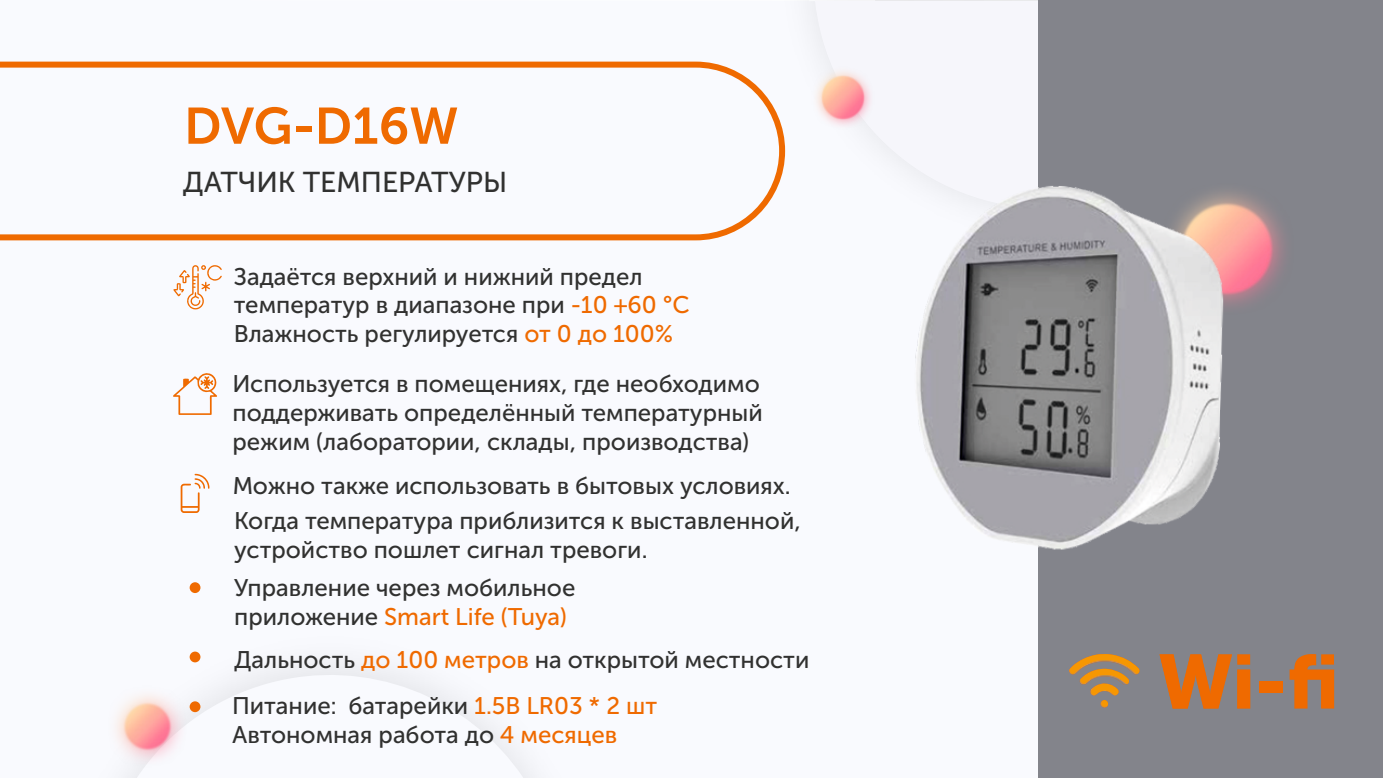
<style>
.page{position:relative;width:1383px;height:778px;background:#fff}
.page>*{position:absolute;margin:0;border:0;box-sizing:border-box;transform-origin:0 0}
.t1{font:75.6px "Museo Sans Cyrl 900";color:#ef6a00}
.t2{font:51px "Museo Sans Cyrl 700";color:#ef6a00}
.t3{font:28.5px "Museo Sans Cyrl 500";color:#313130}
.t4{font:24px/28.8px "Museo Sans Cyrl 500";color:#313130}
.s1{color:#ef6a00}
</style>
<div class="page">
<div style="left:815px;top:1px;width:223px;height:233px;background:#f6f6fb"></div>
<svg style="left:137px;top:656px;width:386px;height:122px"></svg>
<svg style="left:0;top:59px;width:788px;height:184px"></svg>
<div style="left:1038px;top:1px;width:344px;height:776px;background:#83848b"></div>
<img style="left:811px;top:66px;width:63px;height:63px">
<img style="left:821px;top:76px;width:43px;height:43px">
<img style="left:107px;top:685px;width:81px;height:82px">
<img style="left:124px;top:702px;width:47px;height:48px">
<div style="left:190px;top:651px;width:10px;height:11px;background:#ef6a00;border-radius:50%"></div>
<div style="left:190px;top:701px;width:10px;height:11px;background:#ef6a00;border-radius:50%"></div>
<svg style="left:181px;top:474px;width:28px;height:39px"></svg>
<svg style="left:173px;top:373px;width:44px;height:42px"></svg>
<svg style="left:173px;top:265px;width:49px;height:44px"></svg>
<img style="left:1257px;top:200px;width:28px;height:98px">
<img style="left:1257px;top:202px;width:16px;height:93px">
<div style="left:190px;top:582px;width:10px;height:11px;background:#ef6a00;border-radius:50%"></div>
<img style="left:870px;top:174px;width:387px;height:376px">
<svg style="left:1069px;top:654px;width:70px;height:54px"></svg>
<h2 class="t2" style="left:184px;top:105px;width:276px">DVG-D16W</h2>
<p class="t3" style="left:183px;top:170px;width:326px">ДАТЧИК ТЕМПЕРАТУРЫ</p>
<p class="t4" style="left:234px;top:264px;width:457px">Задаётся верхний и нижний предел температур в диапазоне при <span class="s1">-10 +60 °С<br></span>Влажность регулируется <span class="s1">от 0 до 100%</span></p>
<p class="t4" style="left:232px;top:372px;width:532px">Используется в помещениях, где необходимо поддерживать определённый температурный режим (лаборатории, склады, производства)</p>
<p class="t4" style="left:233px;top:473px;width:559px">Можно также использовать в бытовых условиях.</p>
<p class="t4" style="left:234px;top:508px;width:568px">Когда температура приблизится к выставленной, устройство пошлет сигнал тревоги.</p>
<p class="t4" style="left:234px;top:576px;width:343px">Управление через мобильное приложение <span class="s1">Smart Life (Tuya)</span></p>
<p class="t4" style="left:232px;top:638px;width:579px;line-height:46.2px">Дальность <span class="s1">до 100 метров</span> на открытой местности<br>Питание: батарейки <span class="s1">1.5В LR03 * 2 шт</span></p>
<p class="t4" style="left:232px;top:722px;width:387px">Автономная работа до <span class="s1">4 месяцев</span></p>
<h1 class="t1" style="left:1158px;top:651px;width:181px">Wi-fi</h1>
</div>
